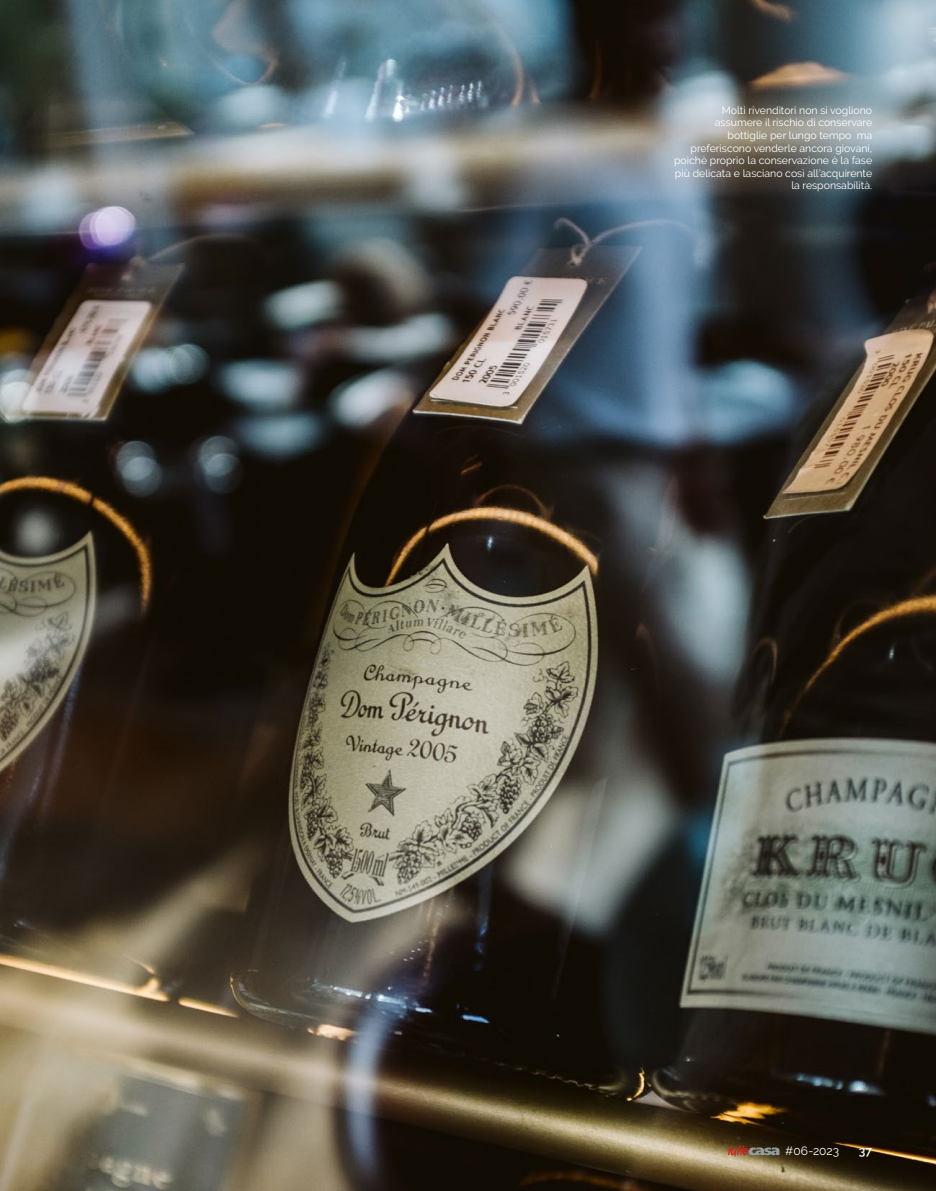
<style>
.page{position:relative;width:936px;height:1191px;background:#fff}
.page>*{position:absolute;margin:0;border:0;box-sizing:border-box;transform-origin:0 0}
.t1{font:12px "Raleway";letter-spacing:-.005em;color:#fff}
.t2{font:600 12px "Raleway";color:#fff}
.t3{font:10.5px/12.6px "Raleway";color:#fff;text-align:right}
</style>
<div class="page">
<img style="left:1px;top:0;width:934px;height:1191px">
<svg style="left:727px;top:1145px;width:52px;height:11px"></svg>
<p class="t3" style="left:674px;top:104px;width:199px">Molti rivenditori non si vogliono assumere il rischio di conservare bottiglie per lungo tempo ma preferiscono venderle ancora giovani, poichè proprio la conservazione è la fase più delicata e lasciano così all’acquirente la responsabilità.</p>
<p class="t1" style="left:785px;top:1144px;width:55px">#06-2023</p>
<p class="t2" style="left:858px;top:1144px;width:15px">37</p>
</div>
